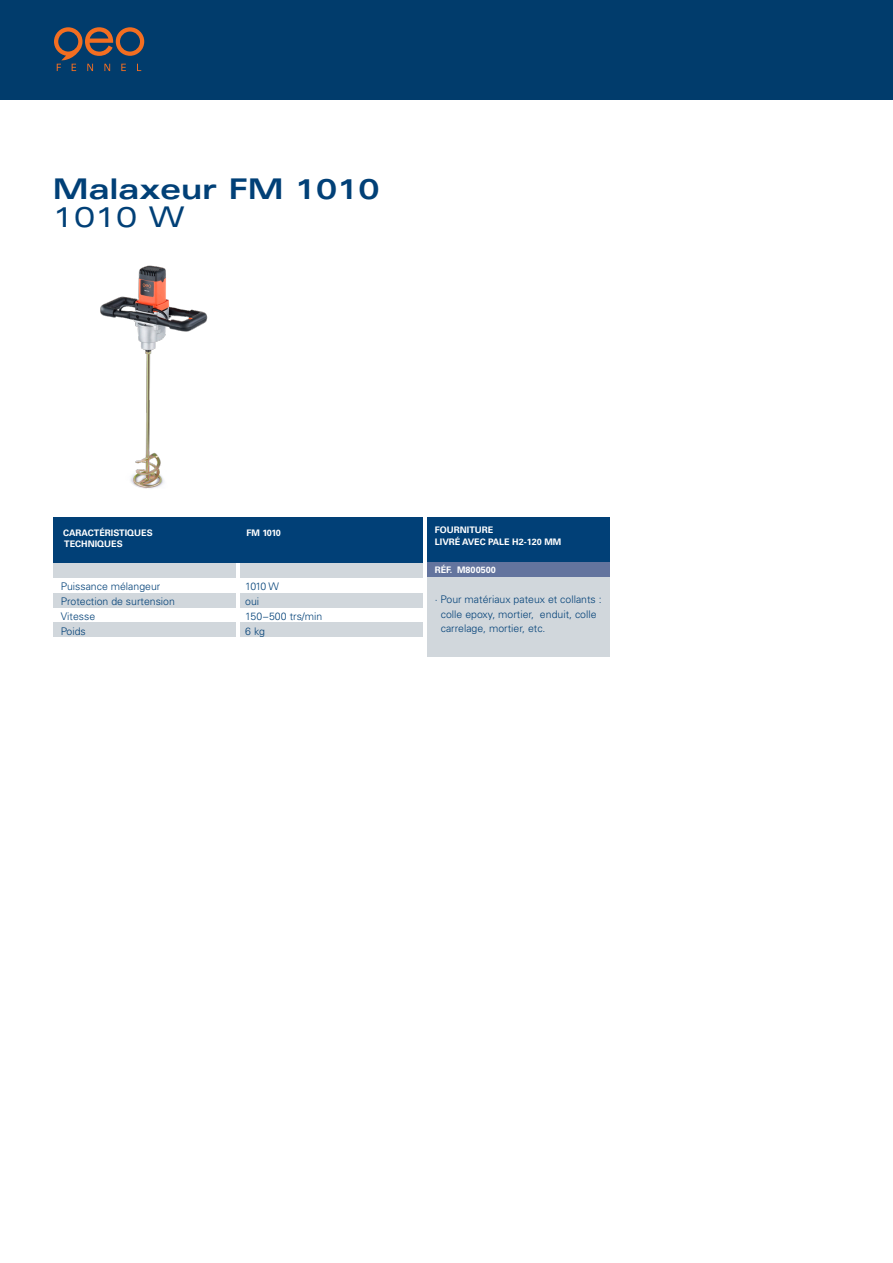
<style>
.page{position:relative;width:893px;height:1263px;background:#fff}
.page>*{position:absolute;margin:0;border:0;box-sizing:border-box;transform-origin:0 0}
.PRODUKT_2_Titel{font:700 expanded 28.5px "Univers LT Std";color:#014077}
.PRODUKT_2_Titel-2{font:expanded 28.5px "Univers LT Std";color:#014077}
.Text_in_seitlichen_K{font:300 10.5px/14.9px "Univers LT Std";color:#014077}
.Text_in_Kästen{font:300 10.5px "Univers LT Std";color:#014077}
.KASTEN_Head_blau{font:700 9px/11.2px "Univers LT Std";color:#fff}
</style>
<div class="page">
<div style="left:0;top:0;width:893px;height:100px;background:#013c6c"></div>
<svg style="left:54px;top:27px;width:90px;height:44px"></svg>
<img style="left:100px;top:265px;width:108px;height:224px">
<div style="left:427px;top:562px;width:182px;height:94px;background:#d1d7dc"></div>
<div style="left:427px;top:517px;width:182px;height:45px;background:#014077"></div>
<div style="left:427px;top:562px;width:182px;height:15px;background:#63749e"></div>
<div style="left:53px;top:563px;width:183px;height:15px;background:#d1d7dc"></div>
<div style="left:53px;top:622px;width:183px;height:15px;background:#d1d7dc"></div>
<div style="left:53px;top:593px;width:183px;height:15px;background:#d1d7dc"></div>
<div style="left:53px;top:517px;width:370px;height:46px;background:#014077"></div>
<div style="left:240px;top:563px;width:183px;height:15px;background:#d1d7dc"></div>
<div style="left:240px;top:622px;width:183px;height:15px;background:#d1d7dc"></div>
<div style="left:240px;top:593px;width:183px;height:15px;background:#d1d7dc"></div>
<p class="PRODUKT_2_Titel" style="left:53px;top:173px;width:328px">Malaxeur FM 1010</p>
<p class="PRODUKT_2_Titel-2" style="left:53px;top:200px;width:133px">1010 W</p>
<p class="KASTEN_Head_blau" style="left:63px;top:527px;width:91px">CARACTÉRISTIQUES<br>TECHNIQUES</p>
<p class="KASTEN_Head_blau" style="left:246px;top:527px;width:36px">FM 1010</p>
<p class="Text_in_Kästen" style="left:61px;top:580px;width:101px">Puissance mélangeur</p>
<p class="Text_in_Kästen" style="left:245px;top:580px;width:35px">1010 W</p>
<p class="Text_in_Kästen" style="left:61px;top:595px;width:116px">Protection de surtension</p>
<p class="Text_in_Kästen" style="left:245px;top:595px;width:16px">oui</p>
<p class="Text_in_Kästen" style="left:61px;top:610px;width:36px">Vitesse</p>
<p class="Text_in_Kästen" style="left:245px;top:610px;width:79px">150–500 trs/min</p>
<p class="Text_in_Kästen" style="left:61px;top:625px;width:27px">Poids</p>
<p class="Text_in_Kästen" style="left:245px;top:625px;width:21px">6 kg</p>
<p class="KASTEN_Head_blau" style="left:435px;top:525px;width:128px">FOURNITURE<br>LIVRÉ AVEC PALE H2-120 MM</p>
<p class="KASTEN_Head_blau" style="left:435px;top:564px;width:63px">RÉF. M800500</p>
<p class="Text_in_seitlichen_K" style="left:441px;top:591px;width:162px;text-indent:-6px">· Pour matériaux pateux et collants : colle epoxy, mortier, enduit, colle carrelage, mortier, etc.</p>
</div>
